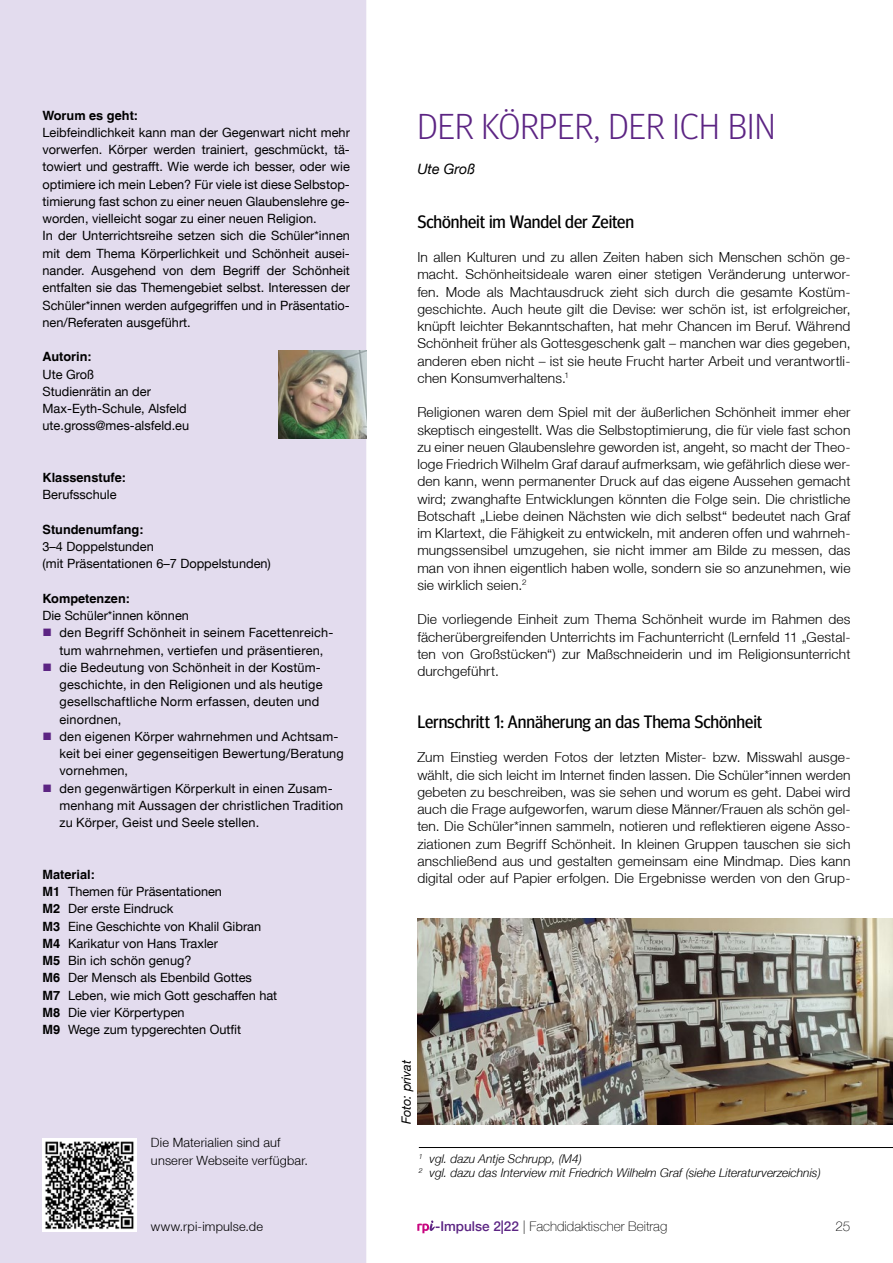
<style>
.page{position:relative;width:893px;height:1263px;background:#fff}
.page>*{position:absolute;margin:0;border:0;box-sizing:border-box;transform-origin:0 0}
.t1{font:300 36px "Meta Headline OT";letter-spacing:.01em;color:#5c2483}
.t2{font:18px "Meta Headline OT";letter-spacing:-.005em;color:#000}
.t3{font:italic 14.25px "Helvetica Neue LT";color:#000}
.t4{font:300 13.8px/17.2px "Helvetica Neue LT";letter-spacing:.015em;color:#000;text-align:justify}
.t5{font:100 13.5px "Helvetica Neue LT";color:#000}
.t6{font:12.75px/17.2px "Helvetica Neue LT";color:#000}
.t7{font:700 12.75px "Helvetica LT";color:#000}
.t8{font:300 12.75px/17.2px "Helvetica Neue LT";letter-spacing:.015em;color:#000}
.t9{font:italic 12.75px "Helvetica Neue LT";color:#000}
.t10{font:italic 300 12px/13.5px "Helvetica Neue LT";color:#000}
.s1{color:#5c2483}
.s2{font-family:"Helvetica LT";font-weight:700}
.s3{font-weight:500;color:#5c2483}
</style>
<div class="page">
<div style="left:0;top:0;width:366px;height:1263px;background:#e3dcee"></div>
<img style="left:43px;top:1138px;width:93px;height:94px">
<img style="left:278px;top:351px;width:88px;height:88px">
<svg style="left:417px;top:1220px;width:18px;height:13px"></svg>
<hr style="left:419px;top:1147px;width:474px;height:1px;background:#000">
<img style="left:417px;top:918px;width:476px;height:206px">
<p class="t7" style="left:43px;top:107px;width:97px">Worum es geht:</p>
<p class="t6" style="left:43px;top:124px;width:309px">Leibfeindlichkeit kann man der Gegenwart nicht mehr vorwerfen. Körper werden trainiert, geschmückt, tä&shy;towiert und gestrafft. Wie werde ich besser, oder wie optimiere ich mein Leben? Für viele ist diese Selbstop&shy;timierung fast schon zu einer neuen Glaubenslehre ge&shy;worden, vielleicht sogar zu einer neuen Religion.<br>In der Unterrichtsreihe setzen sich die Schüler*innen mit dem Thema Körperlichkeit und Schönheit ausei&shy;nander. Ausgehend von dem Begriff der Schönheit entfalten sie das Themengebiet selbst. Interessen der Schüler*innen werden aufgegriffen und in Präsentatio&shy;nen/Referaten ausgeführt.</p>
<p class="t7" style="left:43px;top:349px;width:51px">Autorin:</p>
<p class="t6" style="left:43px;top:365px;width:148px">Ute Groß<br>Studienrätin an der<br>Max-Eyth-Schule, Alsfeld ute.gross@mes-alsfeld.eu</p>
<p class="t7" style="left:43px;top:470px;width:85px">Klassenstufe:</p>
<p class="t6" style="left:43px;top:486px;width:76px">Berufsschule</p>
<p class="t7" style="left:43px;top:521px;width:103px">Stundenumfang:</p>
<p class="t6" style="left:43px;top:538px;width:230px">3–4 Doppelstunden<br>(mit Präsentationen 6–7 Doppelstunden)</p>
<p class="t7" style="left:43px;top:590px;width:89px">Kompetenzen:</p>
<p class="t6" style="left:43px;top:607px;width:148px">Die Schüler*innen können</p>
<p class="t6" style="left:43px;top:624px;width:292px;text-align:center"><span class="s1">■</span> den Begriff Schönheit in seinem Facettenreich&shy;tum wahrnehmen, vertiefen und präsentieren,</p>
<p class="t6" style="left:60px;top:658px;width:265px;text-indent:-17px"><span class="s1">■</span> die Bedeutung von Schönheit in der Kostüm&shy;geschichte, in den Religionen und als heutige gesellschaftliche Norm erfassen, deuten und einordnen,</p>
<p class="t6" style="left:60px;top:727px;width:286px;text-indent:-17px"><span class="s1">■</span> den eigenen Körper wahrnehmen und Achtsam&shy;keit bei einer gegenseitigen Bewertung/Beratung vornehmen,</p>
<p class="t6" style="left:60px;top:779px;width:285px;text-indent:-17px"><span class="s1">■</span> den gegenwärtigen Körperkult in einen Zusam&shy;menhang mit Aussagen der christlichen Tradition zu Körper, Geist und Seele stellen.</p>
<p class="t7" style="left:43px;top:866px;width:54px">Material:</p>
<p class="t6" style="left:43px;top:883px;width:236px"><span class="s2">M1</span> Themen für Präsentationen<br><span class="s2">M2</span> Der erste Eindruck<br><span class="s2">M3</span> Eine Geschichte von Khalil Gibran<br><span class="s2">M4</span> Karikatur von Hans Traxler<br><span class="s2">M5</span> Bin ich schön genug?<br><span class="s2">M6</span> Der Mensch als Ebenbild Gottes<br><span class="s2">M7</span> Leben, wie mich Gott geschaffen hat<br><span class="s2">M8</span> Die vier Körpertypen<br><span class="s2">M9</span> Wege zum typgerechten Outfit</p>
<p class="t8" style="left:151px;top:1134px;width:159px">Die Materialien sind auf unserer Webseite verfügbar.</p>
<h1 class="t1" style="left:417px;top:105px;width:360px">DER KÖRPER, DER ICH BIN</h1>
<p class="t3" style="left:417px;top:160px;width:59px">Ute Groß</p>
<h2 class="t2" style="left:417px;top:210px;width:218px">Schönheit im Wandel der Zeiten</h2>
<p class="t4" style="left:417px;top:248px;width:435px">In allen Kulturen und zu allen Zeiten haben sich Menschen schön ge&shy;macht. Schönheitsideale waren einer stetigen Veränderung unterwor&shy;fen. Mode als Machtausdruck zieht sich durch die gesamte Kostüm&shy;geschichte. Auch heute gilt die Devise: wer schön ist, ist erfolgreicher, knüpft leichter Bekanntschaften, hat mehr Chancen im Beruf. Während Schönheit früher als Gottesgeschenk galt – manchen war dies gegeben, anderen eben nicht – ist sie heute Frucht harter Arbeit und verantwortli&shy;chen Konsumverhaltens.<sup>1</sup></p>
<p class="t4" style="left:417px;top:404px;width:435px">Religionen waren dem Spiel mit der äußerlichen Schönheit immer eher skeptisch eingestellt. Was die Selbstoptimierung, die für viele fast schon zu einer neuen Glaubenslehre geworden ist, angeht, so macht der Theo&shy;loge Friedrich Wilhelm Graf darauf aufmerksam, wie gefährlich diese wer&shy;den kann, wenn permanenter Druck auf das eigene Aussehen gemacht wird; zwanghafte Entwicklungen könnten die Folge sein. Die christliche Botschaft „Liebe deinen Nächsten wie dich selbst“ bedeutet nach Graf im Klartext, die Fähigkeit zu entwickeln, mit anderen offen und wahrneh&shy;mungssensibel umzugehen, sie nicht immer am Bilde zu messen, das man von ihnen eigentlich haben wolle, sondern sie so anzunehmen, wie sie wirklich seien.<sup>2</sup></p>
<p class="t4" style="left:417px;top:611px;width:435px">Die vorliegende Einheit zum Thema Schönheit wurde im Rahmen des fächerübergreifenden Unterrichts im Fachunterricht (Lernfeld 11 „Gestal&shy;ten von Großstücken“) zur Maßschneiderin und im Religionsunterricht durchgeführt.</p>
<h2 class="t2" style="left:417px;top:711px;width:346px">Lernschritt 1: Annäherung an das Thema Schönheit</h2>
<p class="t4" style="left:417px;top:749px;width:435px">Zum Einstieg werden Fotos der letzten Mister- bzw. Misswahl ausge&shy;wählt, die sich leicht im Internet finden lassen. Die Schüler*innen werden gebeten zu beschreiben, was sie sehen und worum es geht. Dabei wird auch die Frage aufgeworfen, warum diese Männer/Frauen als schön gel&shy;ten. Die Schüler*innen sammeln, notieren und reflektieren eigene Asso&shy;ziationen zum Begriff Schönheit. In kleinen Gruppen tauschen sie sich anschließend aus und gestalten gemeinsam eine Mindmap. Dies kann digital oder auf Papier erfolgen. Die Ergebnisse werden von den Grup-</p>
<p class="t9" style="left:399px;top:1124px;width:66px;rotate:-90deg">Foto: privat</p>
<p class="t10" style="left:419px;top:1152px;width:403px"><sup>1</sup> vgl. dazu Antje Schrupp, (M4)<br><sup>2</sup> vgl. dazu das Interview mit Friedrich Wilhelm Graf (siehe Literaturverzeichnis)</p>
<p class="t8" style="left:151px;top:1218px;width:114px">www.rpi-impulse.de</p>
<p class="t5" style="left:435px;top:1218px;width:234px"><span class="s3">-Impulse 2|22</span> | Fachdidaktischer Beitrag</p>
<p class="t5" style="left:835px;top:1218px;width:17px">25</p>
</div>
